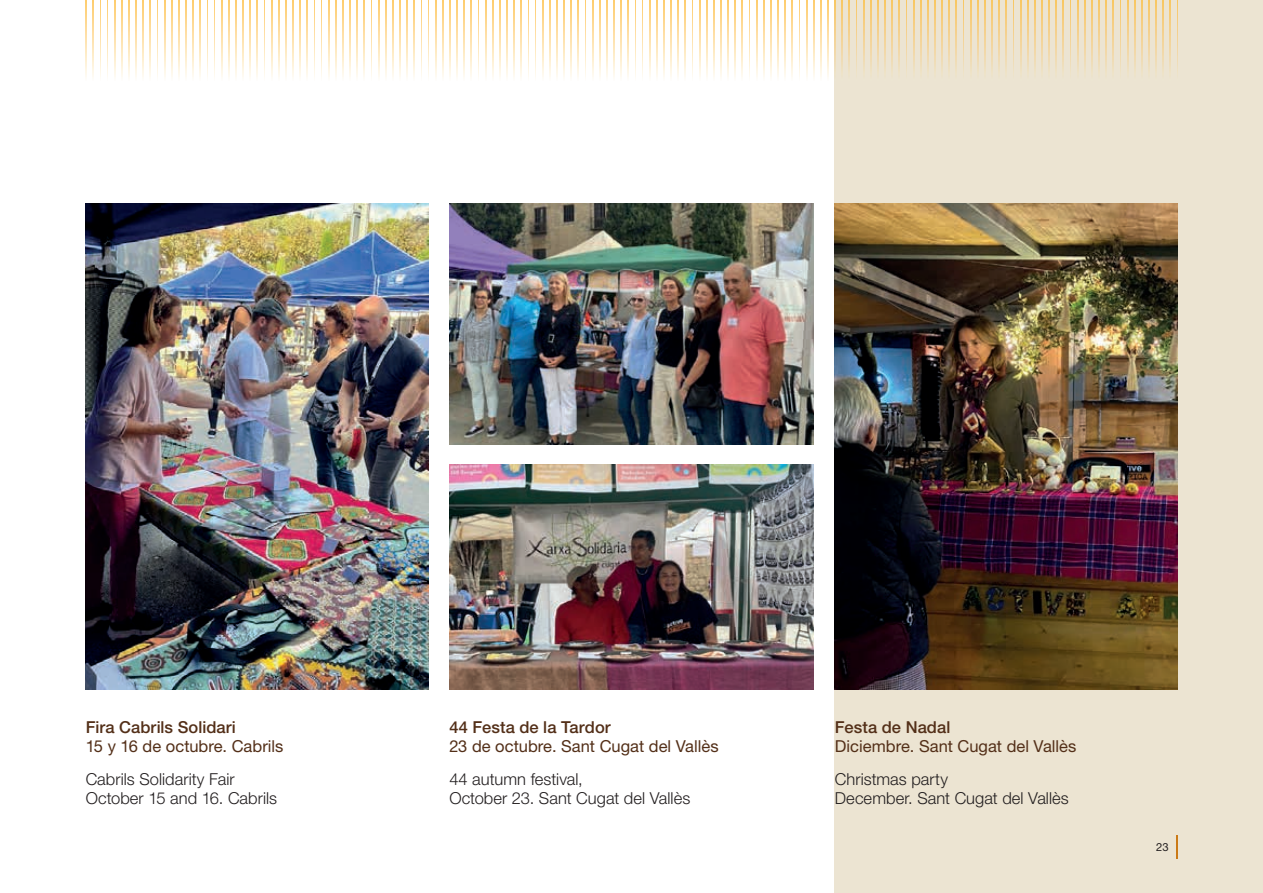
<style>
.page{position:relative;width:1263px;height:893px;background:#fff}
.page>*{position:absolute;margin:0;border:0;box-sizing:border-box;transform-origin:0 0}
.t1{font:300 16.5px/19.5px "Helvetica Neue LT Std";letter-spacing:.005em;color:#231f20}
.t2{font:16.5px "Helvetica Neue LT Std";color:#532f18}
.t3{font:500 16.5px "Helvetica Neue LT Std";letter-spacing:.005em;color:#532f18}
.t4{font:11.25px "Helvetica Neue LT Std";color:#231f20}
</style>
<div class="page">
<div style="left:835px;top:0;width:428px;height:893px;background:#ece4d2"></div>
<img style="left:449px;top:464px;width:365px;height:226px">
<img style="left:449px;top:203px;width:365px;height:241px">
<img style="left:835px;top:203px;width:343px;height:487px">
<img style="left:86px;top:203px;width:342px;height:487px">
<svg style="left:913px;top:0;width:1px;height:73px"></svg>
<svg style="left:314px;top:0;width:1px;height:77px"></svg>
<svg style="left:321px;top:0;width:1px;height:77px"></svg>
<svg style="left:328px;top:0;width:1px;height:77px"></svg>
<svg style="left:335px;top:0;width:1px;height:77px"></svg>
<svg style="left:343px;top:0;width:1px;height:77px"></svg>
<svg style="left:350px;top:0;width:1px;height:77px"></svg>
<svg style="left:357px;top:0;width:1px;height:77px"></svg>
<svg style="left:364px;top:0;width:1px;height:77px"></svg>
<svg style="left:371px;top:0;width:1px;height:77px"></svg>
<svg style="left:378px;top:0;width:1px;height:77px"></svg>
<svg style="left:385px;top:0;width:1px;height:77px"></svg>
<svg style="left:392px;top:0;width:1px;height:77px"></svg>
<svg style="left:400px;top:0;width:1px;height:77px"></svg>
<svg style="left:407px;top:0;width:1px;height:77px"></svg>
<svg style="left:414px;top:0;width:1px;height:77px"></svg>
<svg style="left:421px;top:0;width:1px;height:77px"></svg>
<svg style="left:428px;top:0;width:1px;height:77px"></svg>
<svg style="left:435px;top:0;width:1px;height:77px"></svg>
<svg style="left:442px;top:0;width:1px;height:77px"></svg>
<svg style="left:449px;top:0;width:1px;height:77px"></svg>
<svg style="left:457px;top:0;width:1px;height:77px"></svg>
<svg style="left:464px;top:0;width:1px;height:77px"></svg>
<svg style="left:471px;top:0;width:1px;height:77px"></svg>
<svg style="left:478px;top:0;width:1px;height:77px"></svg>
<svg style="left:485px;top:0;width:1px;height:77px"></svg>
<svg style="left:492px;top:0;width:1px;height:77px"></svg>
<svg style="left:499px;top:0;width:1px;height:77px"></svg>
<svg style="left:507px;top:0;width:1px;height:77px"></svg>
<svg style="left:514px;top:0;width:1px;height:77px"></svg>
<svg style="left:521px;top:0;width:1px;height:77px"></svg>
<svg style="left:528px;top:0;width:1px;height:77px"></svg>
<svg style="left:535px;top:0;width:1px;height:77px"></svg>
<svg style="left:542px;top:0;width:1px;height:77px"></svg>
<svg style="left:549px;top:0;width:1px;height:77px"></svg>
<svg style="left:556px;top:0;width:1px;height:77px"></svg>
<svg style="left:564px;top:0;width:1px;height:77px"></svg>
<svg style="left:571px;top:0;width:1px;height:77px"></svg>
<svg style="left:578px;top:0;width:1px;height:77px"></svg>
<svg style="left:585px;top:0;width:1px;height:77px"></svg>
<svg style="left:592px;top:0;width:1px;height:77px"></svg>
<svg style="left:599px;top:0;width:1px;height:77px"></svg>
<svg style="left:606px;top:0;width:1px;height:77px"></svg>
<svg style="left:614px;top:0;width:1px;height:77px"></svg>
<svg style="left:621px;top:0;width:1px;height:77px"></svg>
<svg style="left:628px;top:0;width:1px;height:77px"></svg>
<svg style="left:635px;top:0;width:1px;height:77px"></svg>
<svg style="left:642px;top:0;width:1px;height:77px"></svg>
<svg style="left:649px;top:0;width:1px;height:77px"></svg>
<svg style="left:656px;top:0;width:1px;height:77px"></svg>
<svg style="left:663px;top:0;width:1px;height:77px"></svg>
<svg style="left:671px;top:0;width:1px;height:77px"></svg>
<svg style="left:678px;top:0;width:1px;height:77px"></svg>
<svg style="left:685px;top:0;width:1px;height:77px"></svg>
<svg style="left:692px;top:0;width:1px;height:77px"></svg>
<svg style="left:699px;top:0;width:1px;height:77px"></svg>
<svg style="left:706px;top:0;width:1px;height:77px"></svg>
<svg style="left:713px;top:0;width:1px;height:77px"></svg>
<svg style="left:721px;top:0;width:1px;height:77px"></svg>
<svg style="left:728px;top:0;width:1px;height:77px"></svg>
<svg style="left:735px;top:0;width:1px;height:77px"></svg>
<svg style="left:742px;top:0;width:1px;height:77px"></svg>
<svg style="left:749px;top:0;width:1px;height:77px"></svg>
<svg style="left:756px;top:0;width:1px;height:77px"></svg>
<svg style="left:763px;top:0;width:1px;height:77px"></svg>
<svg style="left:770px;top:0;width:1px;height:77px"></svg>
<svg style="left:778px;top:0;width:1px;height:77px"></svg>
<svg style="left:785px;top:0;width:1px;height:77px"></svg>
<svg style="left:792px;top:0;width:1px;height:77px"></svg>
<svg style="left:799px;top:0;width:1px;height:77px"></svg>
<svg style="left:806px;top:0;width:1px;height:77px"></svg>
<svg style="left:813px;top:0;width:1px;height:77px"></svg>
<svg style="left:820px;top:0;width:1px;height:77px"></svg>
<svg style="left:827px;top:0;width:1px;height:77px"></svg>
<svg style="left:835px;top:0;width:1px;height:73px"></svg>
<svg style="left:842px;top:0;width:1px;height:73px"></svg>
<svg style="left:849px;top:0;width:1px;height:73px"></svg>
<svg style="left:856px;top:0;width:1px;height:73px"></svg>
<svg style="left:863px;top:0;width:1px;height:73px"></svg>
<svg style="left:870px;top:0;width:1px;height:73px"></svg>
<svg style="left:877px;top:0;width:1px;height:73px"></svg>
<svg style="left:885px;top:0;width:1px;height:73px"></svg>
<svg style="left:892px;top:0;width:1px;height:73px"></svg>
<svg style="left:899px;top:0;width:1px;height:73px"></svg>
<svg style="left:906px;top:0;width:1px;height:73px"></svg>
<svg style="left:920px;top:0;width:1px;height:73px"></svg>
<svg style="left:307px;top:0;width:1px;height:77px"></svg>
<svg style="left:86px;top:0;width:1px;height:77px"></svg>
<svg style="left:93px;top:0;width:1px;height:77px"></svg>
<svg style="left:100px;top:0;width:1px;height:77px"></svg>
<svg style="left:107px;top:0;width:1px;height:77px"></svg>
<svg style="left:114px;top:0;width:1px;height:77px"></svg>
<svg style="left:121px;top:0;width:1px;height:77px"></svg>
<svg style="left:129px;top:0;width:1px;height:77px"></svg>
<svg style="left:136px;top:0;width:1px;height:77px"></svg>
<svg style="left:143px;top:0;width:1px;height:77px"></svg>
<svg style="left:150px;top:0;width:1px;height:77px"></svg>
<svg style="left:157px;top:0;width:1px;height:77px"></svg>
<svg style="left:164px;top:0;width:1px;height:77px"></svg>
<svg style="left:171px;top:0;width:1px;height:77px"></svg>
<svg style="left:178px;top:0;width:1px;height:77px"></svg>
<svg style="left:186px;top:0;width:1px;height:77px"></svg>
<svg style="left:193px;top:0;width:1px;height:77px"></svg>
<svg style="left:200px;top:0;width:1px;height:77px"></svg>
<svg style="left:207px;top:0;width:1px;height:77px"></svg>
<svg style="left:214px;top:0;width:1px;height:77px"></svg>
<svg style="left:221px;top:0;width:1px;height:77px"></svg>
<svg style="left:228px;top:0;width:1px;height:77px"></svg>
<svg style="left:236px;top:0;width:1px;height:77px"></svg>
<svg style="left:243px;top:0;width:1px;height:77px"></svg>
<svg style="left:250px;top:0;width:1px;height:77px"></svg>
<svg style="left:257px;top:0;width:1px;height:77px"></svg>
<svg style="left:264px;top:0;width:1px;height:77px"></svg>
<svg style="left:271px;top:0;width:1px;height:77px"></svg>
<svg style="left:278px;top:0;width:1px;height:77px"></svg>
<svg style="left:285px;top:0;width:1px;height:77px"></svg>
<svg style="left:293px;top:0;width:1px;height:77px"></svg>
<svg style="left:300px;top:0;width:1px;height:77px"></svg>
<svg style="left:927px;top:0;width:1px;height:73px"></svg>
<svg style="left:934px;top:0;width:1px;height:73px"></svg>
<svg style="left:942px;top:0;width:1px;height:73px"></svg>
<svg style="left:949px;top:0;width:1px;height:73px"></svg>
<svg style="left:956px;top:0;width:1px;height:73px"></svg>
<svg style="left:963px;top:0;width:1px;height:73px"></svg>
<svg style="left:970px;top:0;width:1px;height:73px"></svg>
<svg style="left:977px;top:0;width:1px;height:73px"></svg>
<svg style="left:984px;top:0;width:1px;height:73px"></svg>
<svg style="left:992px;top:0;width:1px;height:73px"></svg>
<svg style="left:999px;top:0;width:1px;height:73px"></svg>
<svg style="left:1006px;top:0;width:1px;height:73px"></svg>
<svg style="left:1013px;top:0;width:1px;height:73px"></svg>
<svg style="left:1020px;top:0;width:1px;height:73px"></svg>
<svg style="left:1027px;top:0;width:1px;height:73px"></svg>
<svg style="left:1034px;top:0;width:1px;height:73px"></svg>
<svg style="left:1041px;top:0;width:1px;height:73px"></svg>
<svg style="left:1049px;top:0;width:1px;height:73px"></svg>
<svg style="left:1056px;top:0;width:1px;height:73px"></svg>
<svg style="left:1063px;top:0;width:1px;height:73px"></svg>
<svg style="left:1070px;top:0;width:1px;height:73px"></svg>
<svg style="left:1077px;top:0;width:1px;height:73px"></svg>
<svg style="left:1084px;top:0;width:1px;height:73px"></svg>
<svg style="left:1091px;top:0;width:1px;height:73px"></svg>
<svg style="left:1099px;top:0;width:1px;height:73px"></svg>
<svg style="left:1106px;top:0;width:1px;height:73px"></svg>
<svg style="left:1113px;top:0;width:1px;height:73px"></svg>
<svg style="left:1120px;top:0;width:1px;height:73px"></svg>
<svg style="left:1127px;top:0;width:1px;height:73px"></svg>
<svg style="left:1134px;top:0;width:1px;height:73px"></svg>
<svg style="left:1141px;top:0;width:1px;height:73px"></svg>
<svg style="left:1148px;top:0;width:1px;height:73px"></svg>
<svg style="left:1156px;top:0;width:1px;height:73px"></svg>
<svg style="left:1163px;top:0;width:1px;height:73px"></svg>
<svg style="left:1170px;top:0;width:1px;height:73px"></svg>
<svg style="left:1177px;top:0;width:1px;height:73px"></svg>
<hr style="left:1176px;top:836px;width:2px;height:23px;background:#cb7a16">
<p class="t3" style="left:86px;top:717px;width:152px">Fira Cabrils Solidari</p>
<p class="t2" style="left:86px;top:737px;width:199px">15 y 16 de octubre. Cabrils</p>
<p class="t1" style="left:86px;top:769px;width:193px">Cabrils Solidarity Fair<br>October 15 and 16. Cabrils</p>
<p class="t3" style="left:449px;top:717px;width:163px">44 Festa de la Tardor</p>
<p class="t2" style="left:449px;top:737px;width:271px">23 de octubre. Sant Cugat del Vallès</p>
<p class="t1" style="left:449px;top:769px;width:242px">44 autumn festival,<br>October 23. Sant Cugat del Vallès</p>
<p class="t3" style="left:835px;top:717px;width:117px">Festa de Nadal</p>
<p class="t2" style="left:835px;top:737px;width:243px">Diciembre. Sant Cugat del Vallès</p>
<p class="t1" style="left:835px;top:769px;width:235px">Christmas party<br>December. Sant Cugat del Vallès</p>
<p class="t4" style="left:1156px;top:841px;width:14px">23</p>
</div>
